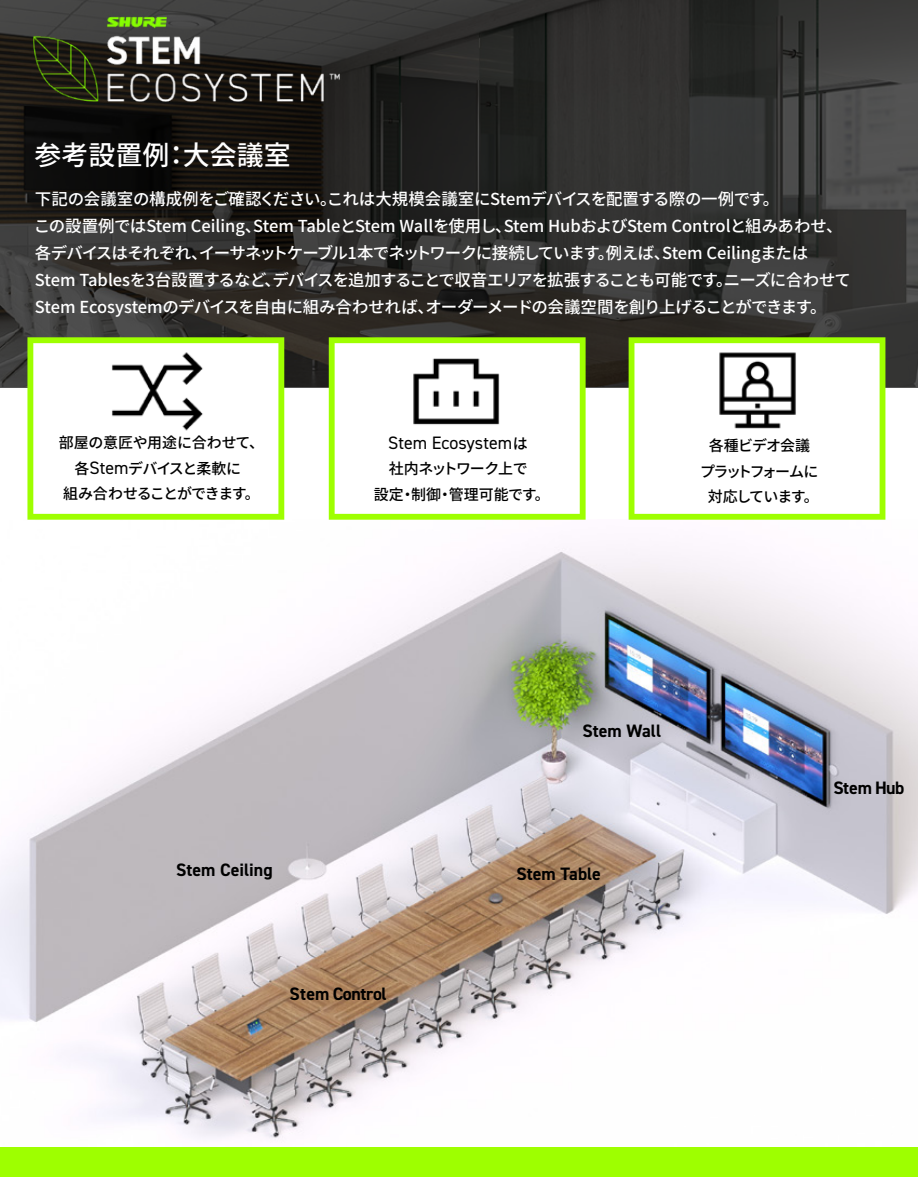
<style>
.page{position:relative;width:918px;height:1188px;background:#fff}
.page>*{position:absolute;margin:0;border:0;box-sizing:border-box;transform-origin:0 0}
.t1{font:500 27px "Noto Sans CJ Kjp";color:#fff}
.t2{font:700 18px "DIN2014";color:#000}
.t3{font:18px "DIN2014";color:#000}
.t4{font:700 18px "DIN2014";letter-spacing:-.02em;color:#000}
.t5{font:500 16.5px/27px "Noto Sans CJ Kjp";letter-spacing:-.03em;color:#fff}
.t6{font:500 15px/25.5px "Noto Sans CJ Kjp";letter-spacing:-.03em;color:#000;text-align:center}
.t7{font:500 15px/25.5px "Noto Sans CJ Kjp";letter-spacing:-.075em;color:#000;text-align:center}
.t8{font:500 15px/25.5px "Noto Sans CJ Kjp";letter-spacing:-.035em;color:#000;text-align:center}
.s1{font-family:"DIN2014";font-weight:400;font-size:18px}
.s2{font-family:"Noto Sans CJ Kjp";font-weight:500;font-size:15px}
</style>
<div class="page">
<svg style="left:0;top:0;width:918px;height:387px;background:#2d2c2a"></svg>
<img style="left:27px;top:6px;width:315px;height:106px">
<img style="left:0;top:547px;width:918px;height:593px">
<div style="left:0;top:1147px;width:918px;height:29px;background:#9eff00"></div>
<svg style="left:629px;top:337px;width:256px;height:183px"></svg>
<svg style="left:27px;top:337px;width:257px;height:183px"></svg>
<svg style="left:329px;top:337px;width:257px;height:183px"></svg>
<img style="left:397px;top:355px;width:119px;height:75px">
<img style="left:95px;top:351px;width:121px;height:79px">
<img style="left:716px;top:351px;width:81px;height:77px">
<h1 class="t1" style="left:34px;top:140px;width:258px">参考設置例：大会議室</h1>
<p class="t5" style="left:34px;top:186px;width:819px">下記の会議室の構成例をご確認ください。これは大規模会議室にStemデバイスを配置する際の一例です。<br>この設置例ではStem Ceiling、Stem TableとStem Wallを使用し、Stem HubおよびStem Controlと組みあわせ、各デバイスはそれぞれ、イーサネットケーブル1本でネットワークに接続しています。例えば、Stem CeilingまたはStem Tablesを3台設置するなど、デバイスを追加することで収音エリアを拡張することも可能です。ニーズに合わせてStem Ecosystemのデバイスを自由に組み合わせれば、オーダーメードの会議空間を創り上げることができます。</p>
<p class="t6" style="left:59px;top:430px;width:207px">部屋の意匠や用途に合わせて、各<span class="s1">Stem</span>デバイスと柔軟に<br>組み合わせることができます。</p>
<p class="t3" style="left:388px;top:431px;width:141px">Stem Ecosystem<span class="s2">は</span></p>
<p class="t8" style="left:374px;top:456px;width:178px">社内ネットワーク上で<br>設定・制御・管理可能です。</p>
<p class="t7" style="left:700px;top:433px;width:120px">各種ビデオ会議プラットフォームに対応しています。</p>
<p class="t2" style="left:176px;top:858px;width:98px">Stem Ceiling</p>
<p class="t4" style="left:289px;top:982px;width:99px">Stem Control</p>
<p class="t2" style="left:583px;top:719px;width:80px">Stem Wall</p>
<p class="t2" style="left:516px;top:862px;width:86px">Stem Table</p>
<p class="t2" style="left:833px;top:776px;width:72px">Stem Hub</p>
</div>
